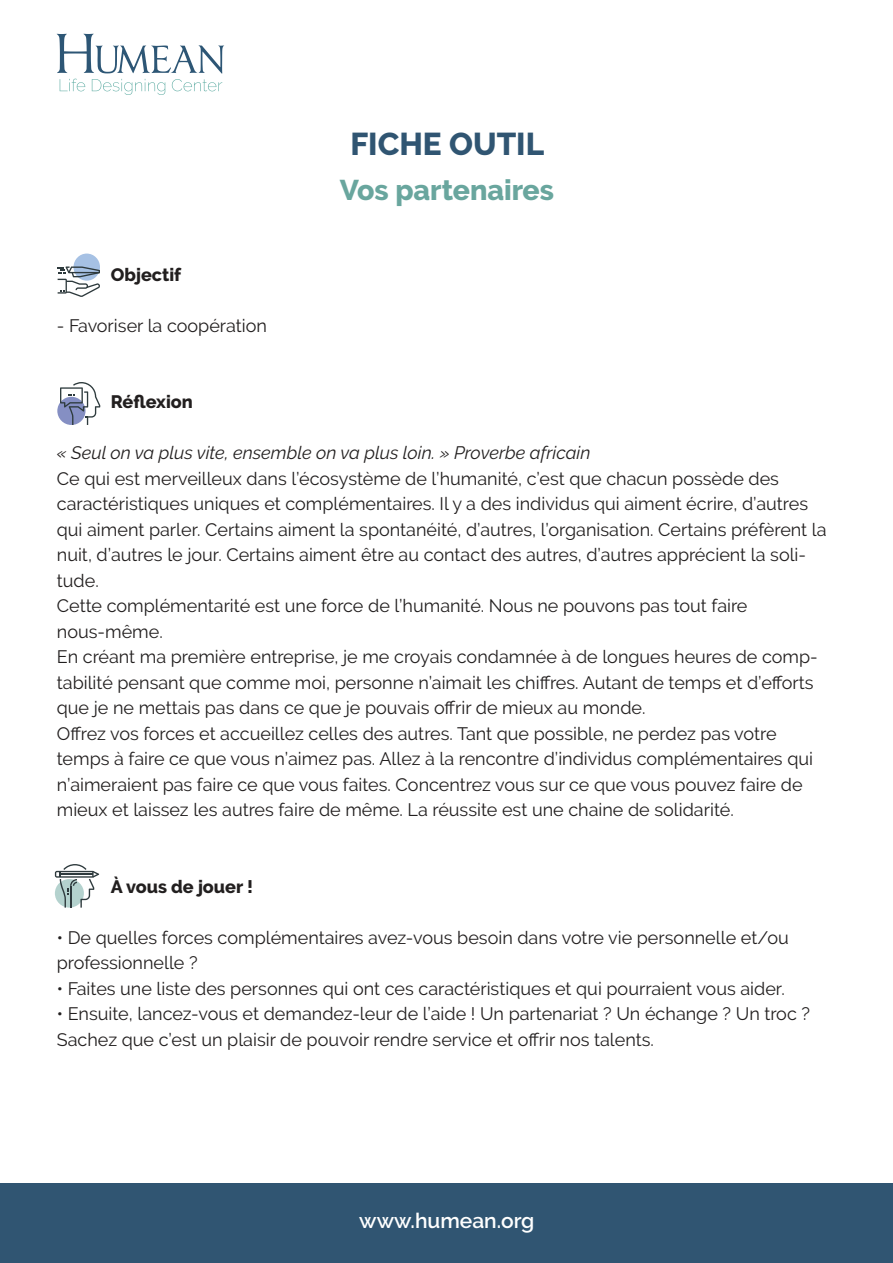
<style>
.page{position:relative;width:893px;height:1263px;background:#fff}
.page>*{position:absolute;margin:0;border:0;box-sizing:border-box;transform-origin:0 0}
.t1{font:800 31.5px "Raleway";color:#305572}
.t2{font:800 28.5px "Raleway";color:#69a69e}
.t3{font:600 21px "Raleway";color:#fff}
.t4{font:18px/25.5px "Raleway";color:#221f1f}
.t5{font:italic 18px "Raleway";color:#221f1f}
.t6{font:800 18px "Raleway";color:#221f1f}
</style>
<div class="page">
<svg style="left:57px;top:397px;width:29px;height:28px"></svg>
<svg style="left:60px;top:382px;width:40px;height:43px"></svg>
<svg style="left:57px;top:34px;width:167px;height:61px"></svg>
<div style="left:0;top:1184px;width:893px;height:79px;background:#305572"></div>
<svg style="left:55px;top:864px;width:44px;height:44px"></svg>
<div style="left:74px;top:254px;width:26px;height:27px;background:#a6c1e4;border-radius:50%"></div>
<svg style="left:58px;top:266px;width:42px;height:31px"></svg>
<p class="t6" style="left:111px;top:264px;width:72px">Objectif</p>
<p class="t4" style="left:57px;top:314px;width:212px">- Favoriser la coopération</p>
<h1 class="t1" style="left:350px;top:126px;width:195px">FICHE OUTIL</h1>
<h2 class="t2" style="left:340px;top:174px;width:216px">Vos partenaires</h2>
<p class="t6" style="left:111px;top:391px;width:84px">Réflexion</p>
<p class="t5" style="left:57px;top:446px;width:535px">« Seul on va plus vite, ensemble on va plus loin. » Proverbe africain</p>
<p class="t4" style="left:57px;top:465px;width:771px">Ce qui est merveilleux dans l’écosystème de l’humanité, c’est que chacun possède des caractéristiques uniques et complémentaires. Il y a des individus qui aiment écrire, d’autres qui aiment parler. Certains aiment la spontanéité, d’autres, l’organisation. Certains préfèrent la nuit, d’autres le jour. Certains aiment être au contact des autres, d’autres apprécient la soli&shy;tude.<br>Cette complémentarité est une force de l’humanité. Nous ne pouvons pas tout faire nous-même.<br>En créant ma première entreprise, je me croyais condamnée à de longues heures de comp&shy;tabilité pensant que comme moi, personne n’aimait les chiffres. Autant de temps et d’efforts que je ne mettais pas dans ce que je pouvais offrir de mieux au monde.<br>Offrez vos forces et accueillez celles des autres. Tant que possible, ne perdez pas votre temps à faire ce que vous n’aimez pas. Allez à la rencontre d’individus complémentaires qui n’aimeraient pas faire ce que vous faites. Concentrez vous sur ce que vous pouvez faire de mieux et laissez les autres faire de même. La réussite est une chaine de solidarité.</p>
<p class="t6" style="left:111px;top:876px;width:144px">À vous de jouer !</p>
<p class="t4" style="left:57px;top:926px;width:733px">ï De quelles forces complémentaires avez-vous besoin dans votre vie personnelle et/ou professionnelle ?<br>ï Faites une liste des personnes qui ont ces caractéristiques et qui pourraient vous aider.</p>
<p class="t4" style="left:57px;top:1001px;width:755px">• Ensuite, lancez-vous et demandez-leur de l’aide ! Un partenariat ? Un échange ? Un troc ?<br>Sachez que c’est un plaisir de pouvoir rendre service et offrir nos talents.</p>
<p class="t3" style="left:359px;top:1213px;width:177px">www.humean.org</p>
</div>
